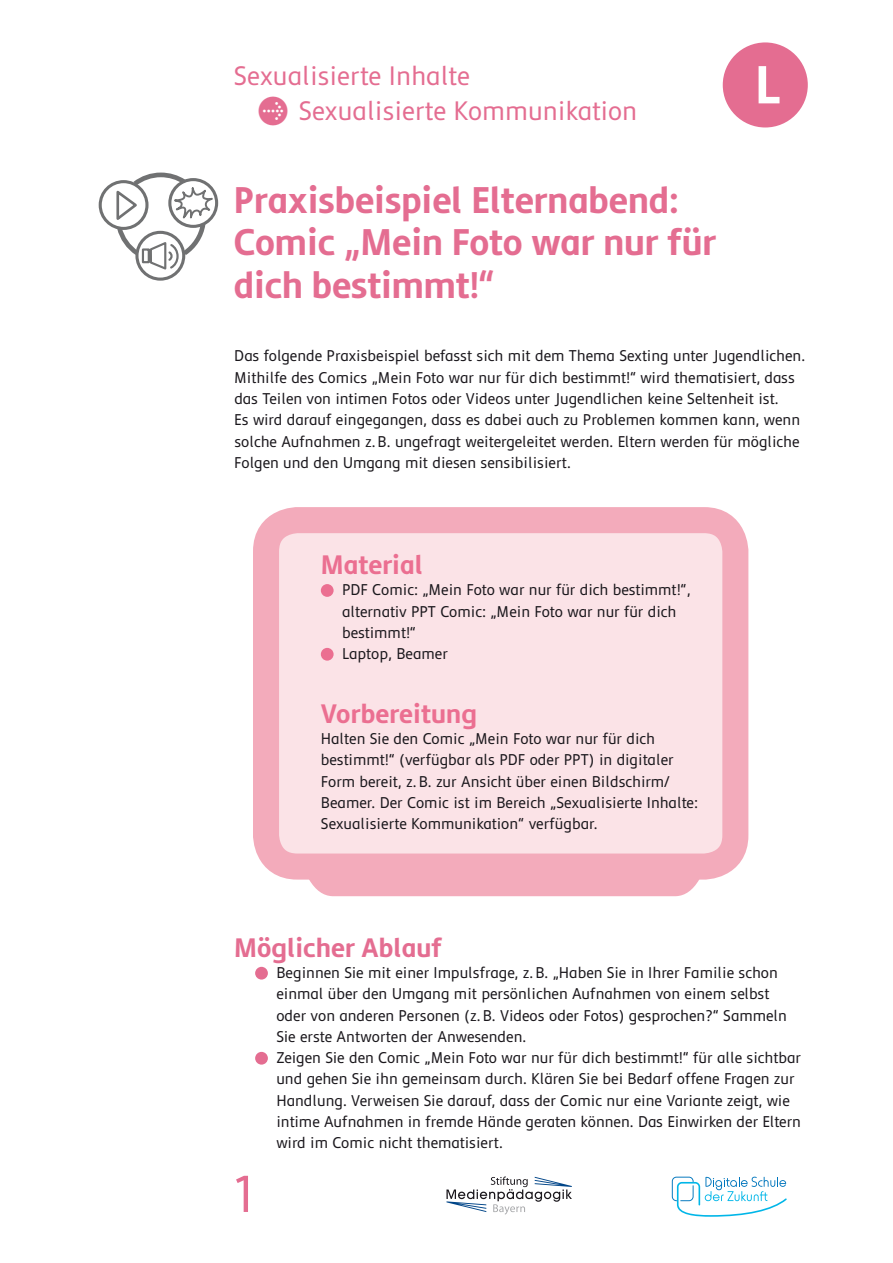
<style>
.page{position:relative;width:893px;height:1263px;background:#fff}
.page>*{position:absolute;margin:0;border:0;box-sizing:border-box;transform-origin:0 0}
.t1{font:54px "Semikolon Plus";color:#e46d91}
.t2{font:700 54px "Semikolon Plus";color:#fff}
.t3{font:700 37.5px/42.5px "Semikolon Plus";color:#e46d91}
.t4{font:27px "Semikolon Plus";letter-spacing:.005em;color:#e46d91}
.t5{font:700 27px "Semikolon Plus";letter-spacing:.005em;color:#eb6f91}
.t6{font:700 27px "Semikolon Plus";letter-spacing:.005em;color:#e46d91}
.t7{font:15.75px/21.3px "Semikolon Plus";letter-spacing:.005em;color:#1a171c}
.s1{font-family:"Button Bonus Circle Negative";font-size:36px}
</style>
<div class="page">
<svg style="left:446px;top:1176px;width:126px;height:38px"></svg>
<svg style="left:672px;top:1177px;width:115px;height:40px"></svg>
<div style="left:255px;top:967px;width:13px;height:12px;background:#e46d91;border-radius:50%"></div>
<div style="left:255px;top:1052px;width:13px;height:12px;background:#e46d91;border-radius:50%"></div>
<div style="left:723px;top:42px;width:85px;height:85px;background:#e46d91;border-radius:50%"></div>
<div style="left:99px;top:180px;width:50px;height:50px;border:3px solid #707172;border-radius:50%"></div>
<div style="left:168px;top:178px;width:50px;height:50px;border:3px solid #707172;border-radius:50%"></div>
<div style="left:135px;top:231px;width:50px;height:50px;border:3px solid #707172;border-radius:50%"></div>
<svg style="left:114px;top:173px;width:99px;height:99px"></svg>
<svg style="left:299px;top:879px;width:410px;height:17px;background:#f3b1c0"></svg>
<div style="left:266px;top:520px;width:469px;height:346px;background:#fbe3e7;border-radius:31px"></div>
<div style="left:253px;top:507px;width:495px;height:372px;border:26px solid #f3abbb;border-radius:31px"></div>
<div style="left:321px;top:584px;width:13px;height:13px;background:#eb6f91;border-radius:50%"></div>
<div style="left:321px;top:648px;width:13px;height:13px;background:#eb6f91;border-radius:50%"></div>
<p class="t4" style="left:234px;top:62px;width:237px">Sexualisierte Inhalte</p>
<p class="t4" style="left:255px;top:96px;width:383px"><span class="s1">A</span> Sexualisierte Kommunikation</p>
<p class="t3" style="left:234px;top:179px;width:484px">Praxisbeispiel Elternabend:<br>Comic „Mein Foto war nur für dich bestimmt!“</p>
<p class="t2" style="left:755px;top:54px;width:27px">L</p>
<p class="t7" style="left:234px;top:346px;width:572px">Das folgende Praxisbeispiel befasst sich mit dem Thema Sexting unter Jugendlichen.<br>Mithilfe des Comics „Mein Foto war nur für dich bestimmt!“ wird thematisiert, dass das Teilen von intimen Fotos oder Videos unter Jugendlichen keine Seltenheit ist.<br>Es wird darauf eingegangen, dass es dabei auch zu Problemen kommen kann, wenn solche Aufnahmen z.B. ungefragt weitergeleitet werden. Eltern werden für mögliche Folgen und den Umgang mit diesen sensibilisiert.</p>
<p class="t5" style="left:321px;top:549px;width:104px">Material</p>
<p class="t7" style="left:342px;top:580px;width:350px">PDF Comic: „Mein Foto war nur für dich bestimmt!“,</p>
<p class="t7" style="left:342px;top:601px;width:336px">alternativ PPT Comic: „Mein Foto war nur für dich bestimmt!“</p>
<p class="t7" style="left:342px;top:643px;width:107px">Laptop, Beamer</p>
<p class="t5" style="left:321px;top:698px;width:158px">Vorbereitung</p>
<p class="t7" style="left:321px;top:728px;width:379px">Halten Sie den Comic „Mein Foto war nur für dich bestimmt!“ (verfügbar als PDF oder PPT) in digitaler Form bereit, z.B. zur Ansicht über einen Bildschirm/ Beamer. Der Comic ist im Bereich „Sexualisierte Inhalte:<br>Sexualisierte Kommunikation“ verfügbar.</p>
<p class="t6" style="left:234px;top:932px;width:209px">Möglicher Ablauf</p>
<p class="t7" style="left:276px;top:962px;width:512px">Beginnen Sie mit einer Impulsfrage, z.B. „Haben Sie in Ihrer Familie schon einmal über den Umgang mit persönlichen Aufnahmen von einem selbst oder von anderen Personen (z.B. Videos oder Fotos) gesprochen?“ Sammeln Sie erste Antworten der Anwesenden.</p>
<p class="t7" style="left:276px;top:1047px;width:526px">Zeigen Sie den Comic „Mein Foto war nur für dich bestimmt!“ für alle sichtbar und gehen Sie ihn gemeinsam durch. Klären Sie bei Bedarf offene Fragen zur Handlung. Verweisen Sie darauf, dass der Comic nur eine Variante zeigt, wie intime Aufnahmen in fremde Hände geraten können. Das Einwirken der Eltern wird im Comic nicht thematisiert.</p>
<p class="t1" style="left:234px;top:1165px;width:23px">1</p>
</div>
